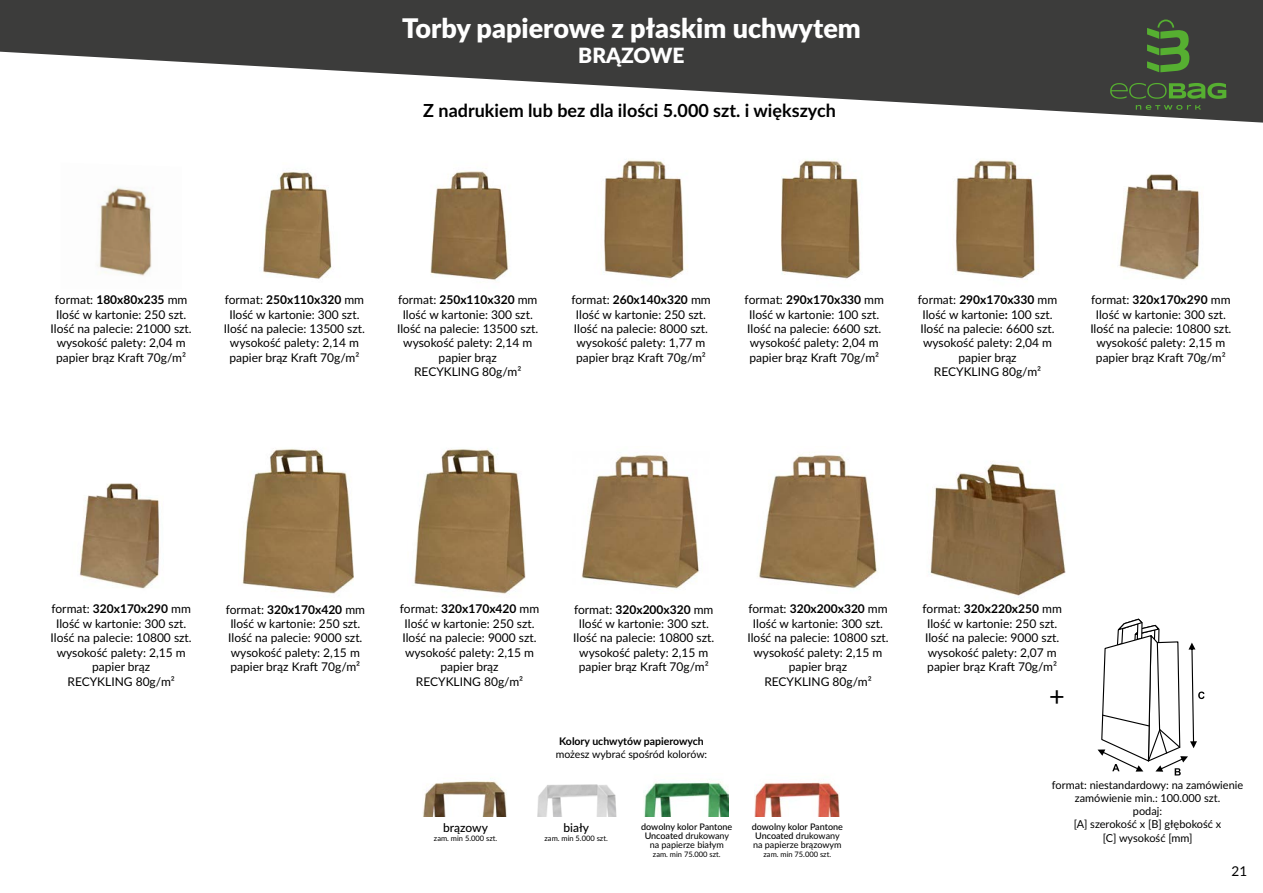
<style>
.page{position:relative;width:1263px;height:893px;background:#fff}
.page>*{position:absolute;margin:0;border:0;box-sizing:border-box;transform-origin:0 0}
.t1{font:900 27px "Lato";color:#fff}
.t2{font:27px "Lato";color:#000}
.t3{font:900 21px "Lato";color:#fff}
.t4{font:700 18px "Lato";color:#000}
.t5{font:13.5px "Lato";color:#000}
.t6{font:12px/14.4px "Lato";color:#000;text-align:center}
.t7{font:500 12px "Lato";color:#000}
.t8{font:10.95px/13.2px "Lato";color:#000;text-align:center}
.t9{font:10.5px "Lato";color:#000}
.t10{font:700 10.5px "Lato";color:#000}
.t11{font:500 9px/9px "Lato";color:#000;text-align:center}
.t12{font:7.5px "Lato";color:#000}
.s1{font-weight:700}
.s2{font-weight:400}
</style>
<div class="page">
<svg style="left:0;top:0;width:1263px;height:123px;fill:#3c3c3b"></svg>
<svg style="left:1136px;top:105px;width:65px;height:5px"></svg>
<svg style="left:1110px;top:83px;width:116px;height:16px;background:#466a36"></svg>
<svg style="left:1147px;top:20px;width:42px;height:52px;background:#477036"></svg>
<img style="left:604px;top:159px;width:84px;height:120px">
<img style="left:430px;top:171px;width:79px;height:110px">
<img style="left:581px;top:455px;width:118px;height:134px">
<img style="left:1119px;top:174px;width:81px;height:106px">
<img style="left:242px;top:448px;width:111px;height:146px">
<img style="left:930px;top:461px;width:136px;height:137px">
<img style="left:97px;top:186px;width:55px;height:90px">
<img style="left:263px;top:172px;width:69px;height:107px">
<img style="left:781px;top:159px;width:80px;height:120px">
<img style="left:414px;top:448px;width:112px;height:147px">
<img style="left:956px;top:159px;width:83px;height:120px">
<img style="left:79px;top:483px;width:81px;height:106px">
<img style="left:758px;top:455px;width:119px;height:134px">
<svg style="left:1097px;top:618px;width:107px;height:157px"></svg>
<img style="left:537px;top:784px;width:80px;height:32px">
<img style="left:423px;top:778px;width:84px;height:38px">
<img style="left:754px;top:782px;width:86px;height:34px">
<img style="left:644px;top:782px;width:84px;height:34px">
<h1 class="t1" style="left:402px;top:8px;width:460px">Torby papierowe z płaskim uchwytem</h1>
<h2 class="t3" style="left:578px;top:40px;width:108px">BRĄZOWE</h2>
<h3 class="t4" style="left:423px;top:97px;width:414px">Z nadrukiem lub bez dla ilości 5.000 szt. i większych</h3>
<p class="t6" style="left:51px;top:292px;width:143px">format: <span class="s1">180x80x235</span> mm<br>Ilość w kartonie: 250 szt.<br>Ilość na palecie: 21000 szt. wysokość palety: 2,04 m papier brąz Kraft 70g/m²</p>
<p class="t6" style="left:224px;top:292px;width:143px">format: <span class="s1">250x110x320</span> mm<br>Ilość w kartonie: 300 szt.<br>Ilość na palecie: 13500 szt. wysokość palety: 2,14 m papier brąz Kraft 70g/m²</p>
<p class="t6" style="left:745px;top:292px;width:141px;text-align:left">format: <span class="s1">290x170x330</span> mm<br>Ilość w kartonie: 100 szt.<br>Ilość na palecie: 6600 szt. wysokość palety: 2,04 m papier brąz Kraft 70g/m²</p>
<p class="t6" style="left:397px;top:292px;width:143px">format: <span class="s1">250x110x320</span> mm<br>Ilość w kartonie: 300 szt.<br>Ilość na palecie: 13500 szt. wysokość palety: 2,14 m papier brąz<br>RECYKLING 80g/m²</p>
<p class="t6" style="left:1090px;top:292px;width:143px">format: <span class="s1">320x170x290</span> mm<br>Ilość w kartonie: 300 szt.<br>Ilość na palecie: 10800 szt. wysokość palety: 2,15 m papier brąz Kraft 70g/m²</p>
<p class="t6" style="left:918px;top:292px;width:141px">format: <span class="s1">290x170x330</span> mm<br>Ilość w kartonie<span class="s1">:</span> 100 szt.<br>Ilość na palecie: 6600 szt. wysokość palety: 2,04 m papier brąz<br>RECYKLING 80g/m²</p>
<p class="t6" style="left:571px;top:292px;width:141px;text-align:left">format: <span class="s1">260x140x320</span> mm<br>Ilość w kartonie: 250 szt.<br>Ilość na palecie: 8000 szt. wysokość palety: 1,77 m papier brąz Kraft 70g/m²</p>
<p class="t6" style="left:51px;top:601px;width:143px">format: <span class="s1">320x170x290</span> mm<br>Ilość w kartonie: 300 szt.<br>Ilość na palecie: 10800 szt. wysokość palety: 2,15 m papier brąz<br>RECYKLING 80g/m²</p>
<p class="t6" style="left:747px;top:601px;width:143px">format: <span class="s1">320x200x320</span> mm<br>Ilość w kartonie: 300 szt.<br>Ilość na palecie: 10800 szt. wysokość palety: 2,15 m papier brąz<br>RECYKLING 80g/m²</p>
<p class="t6" style="left:226px;top:601px;width:141px;text-align:left">format: <span class="s1">320x170x420</span> mm<br>Ilość w kartonie: 250 szt.<br>Ilość na palecie: 9000 szt. wysokość palety: 2,15 m papier brąz Kraft 70g/m²</p>
<p class="t6" style="left:922px;top:601px;width:141px;text-align:left">format: <span class="s1">320x220x250</span> mm<br>Ilość w kartonie: 250 szt.<br>Ilość na palecie: 9000 szt. wysokość palety: 2,07 m papier brąz Kraft 70g/m²</p>
<p class="t6" style="left:400px;top:601px;width:141px">format: <span class="s1">320x170x420</span> mm<br>Ilość w kartonie: 250 szt.<br>Ilość na palecie: 9000 szt. wysokość palety: 2,15 m papier brąz<br>RECYKLING 80g/m²</p>
<p class="t6" style="left:573px;top:601px;width:143px">format: <span class="s1">320x200x320</span> mm<br>Ilość w kartonie: 300 szt.<br>Ilość na palecie: 10800 szt. wysokość palety: 2,15 m papier brąz Kraft 70g/m²</p>
<p class="t7" style="left:443px;top:819px;width:46px">brązowy</p>
<p class="t12" style="left:434px;top:833px;width:65px">zam. min 5.000 szt.</p>
<p class="t10" style="left:559px;top:734px;width:146px">Kolory uchwytów papierowych</p>
<p class="t9" style="left:556px;top:746px;width:153px">możesz wybrać spośród kolorów:</p>
<p class="t7" style="left:563px;top:819px;width:27px">biały</p>
<p class="t12" style="left:545px;top:833px;width:65px">zam. min 5.000 szt.</p>
<p class="t11" style="left:641px;top:822px;width:93px">dowolny kolor Pantone<br>Uncoated <span class="s2">drukowany na papierze białym</span></p>
<p class="t12" style="left:653px;top:849px;width:69px">zam. min 75.000 szt.</p>
<p class="t11" style="left:752px;top:822px;width:93px;text-align:left">dowolny kolor Pantone<br>Uncoated <span class="s2">drukowany na papierze brązowym</span></p>
<p class="t12" style="left:763px;top:849px;width:69px">zam. min 75.000 szt.</p>
<h1 class="t2" style="left:1049px;top:677px;width:17px">+</h1>
<p class="t8" style="left:1052px;top:778px;width:193px">format: niestandardowy: na zamówienie zamówienie min.: 100.000 szt.<br>podaj:<br>[A] szerokość x [B] głębokość x<br>[C] wysokość [mm]</p>
<p class="t5" style="left:1231px;top:861px;width:17px">21</p>
</div>
